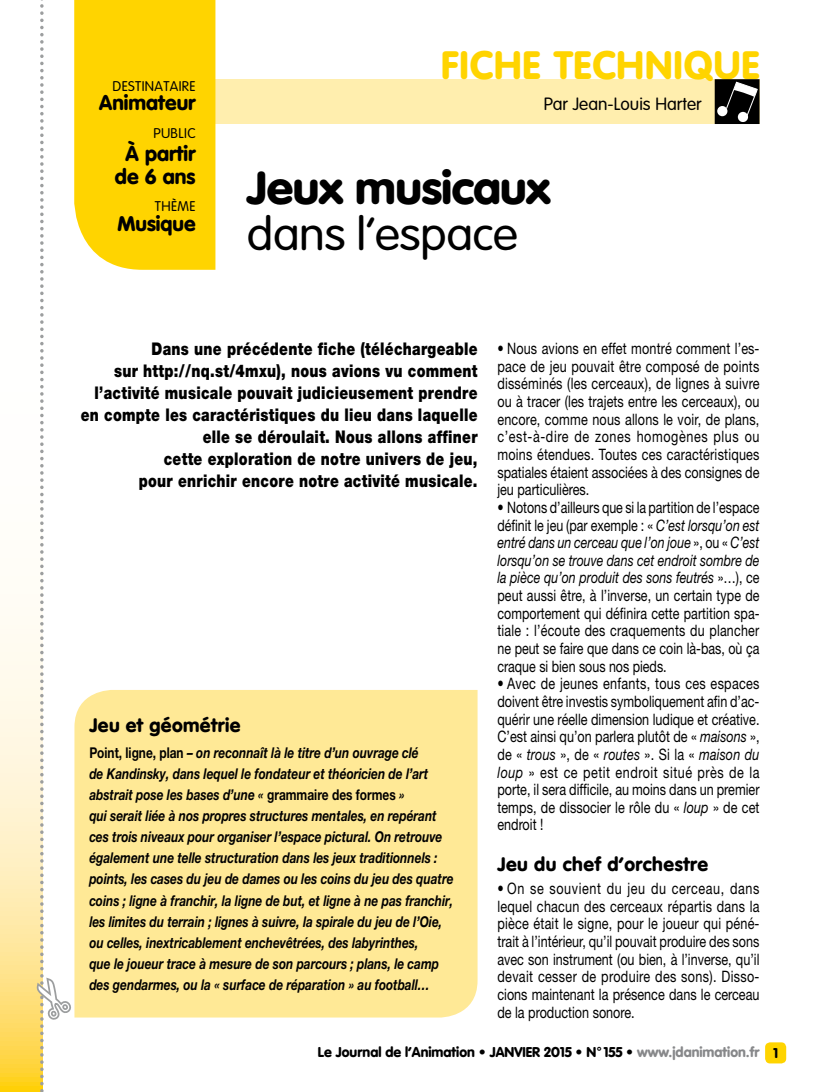
<style>
.page{position:relative;width:834px;height:1092px;background:#fff}
.page>*{position:absolute;margin:0;border:0;box-sizing:border-box;transform-origin:0 0}
.t1{font:900 45.5px "VAG Rounded";letter-spacing:-.01em;color:#000;scale:1.05 1}
.t2{font:300 45.5px "VAG Rounded";color:#000;scale:1.05 1}
.t3{font:900 39.02px "VAG Rounded";letter-spacing:.025em;color:#ffd400}
.t4{font:900 21px/22.8px "VAG Rounded";color:#000;text-align:center}
.t5{font:900 20.82px "VAG Rounded";color:#000}
.t6{font:900 19.25px "VAG Rounded";letter-spacing:.02em;color:#000}
.t7{font:900 17.5px/21.9px "Helvetica Neue";letter-spacing:.02em;color:#000;text-align:right;scale:.8 1}
.t8{font:300 17.5px "VAG Rounded";color:#000}
.t9{font:15.75px/17.7px "Helvetica Neue";color:#000;text-align:justify;scale:.8 1}
.t10{font:15.75px/17.7px "Helvetica Neue";color:#000;text-align:justify;scale:.79 1}
.t11{font:italic 700 14.88px/21px "Helvetica Neue";color:#000;scale:.8 1}
.t12{font:900 14px "VAG Rounded";color:#000}
.t13{font:300 13.83px "VAG Rounded";letter-spacing:.025em;color:#000}
.s1{font-style:normal}
.s2{font-style:italic}
.s3{color:#87888a}
</style>
<div class="page">
<div style="left:765px;top:1042px;width:21px;height:21px;background:#ffd400;border-radius:5px"></div>
<svg style="left:0;top:607px;width:34px;height:484px;background:#ffecb3"></svg>
<div style="left:76px;top:79px;width:683px;height:45px;background:#ffeeae"></div>
<div style="left:74px;top:0;width:141px;height:270px;background:#ffd400"></div>
<div style="left:715px;top:80px;width:43px;height:43px;background:#000"></div>
<svg style="left:725px;top:82px;width:31px;height:36px"></svg>
<div style="left:717px;top:106px;width:10px;height:10px;background:#fff;border-radius:50%"></div>
<div style="left:737px;top:112px;width:11px;height:10px;background:#fff;border-radius:50%"></div>
<div style="left:714px;top:79px;width:45px;height:45px;border:2px solid #000"></div>
<div style="left:74px;top:690px;width:403px;height:327px;background:#ffe996"></div>
<svg style="left:34px;top:0;width:37px;height:1092px"></svg>
<p class="t13" style="left:113px;top:79px;width:84px">Destinataire</p>
<h3 class="t5" style="left:99px;top:90px;width:98px">Animateur</h3>
<p class="t13" style="left:153px;top:125px;width:44px">Public</p>
<h3 class="t4" style="left:115px;top:143px;width:82px">À partir de 6 ans</h3>
<p class="t13" style="left:155px;top:199px;width:42px">Thème</p>
<h3 class="t5" style="left:117px;top:210px;width:80px">Musique</h3>
<h2 class="t3" style="left:441px;top:41px;width:318px">Fiche technique</h2>
<p class="t8" style="left:543px;top:94px;width:159px">Par Jean-Louis Harter</p>
<h1 class="t1" style="left:247px;top:161px;width:290px">Jeux musicaux</h1>
<h1 class="t2" style="left:247px;top:208px;width:260px">dans l’espace</h1>
<p class="t7" style="left:81px;top:338px;width:497px">Dans une précédente fiche (téléchargeable<br>sur http://nq.st/4mxu), nous avions vu comment l’activité musicale pouvait judicieusement prendre en compte les caractéristiques du lieu dans laquelle elle se déroulait. Nous allons affiner<br>cette exploration de notre univers de jeu,<br>pour enrichir encore notre activité musicale.</p>
<p class="t6" style="left:89px;top:714px;width:152px">Jeu et géométrie</p>
<p class="t11" style="left:89px;top:742px;width:456px"><span class="s1">Point, ligne, plan</span> – on reconnaît là le titre d’un ouvrage clé<br>de Kandinsky, dans lequel le fondateur et théoricien de l’art abstrait pose les bases d’une « <span class="s1">grammaire des formes</span> »<br>qui serait liée à nos propres structures mentales, en repérant ces trois niveaux pour organiser l’espace pictural. On retrouve également une telle structuration dans les jeux traditionnels : points, les cases du jeu de dames ou les coins du jeu des quatre coins ; ligne à franchir, la ligne de but, et ligne à ne pas franchir, les limites du terrain ; lignes à suivre, la spirale du jeu de l’Oie, ou celles, inextricablement enchevêtrées, des labyrinthes,<br>que le joueur trace à mesure de son parcours ; plans, le camp des gendarmes, ou la « surface de réparation » au football…</p>
<p class="t9" style="left:497px;top:339px;width:329px">• Nous avions en effet montré comment l’es&shy;pace de jeu pouvait être composé de points disséminés (les cerceaux), de lignes à suivre ou à tracer (les trajets entre les cerceaux), ou encore, comme nous allons le voir, de plans, c’est-à-dire de zones homogènes plus ou moins étendues. Toutes ces caractéristiques spatiales étaient associées à des consignes de jeu particulières.</p>
<p class="t10" style="left:497px;top:498px;width:333px">• Notons d’ailleurs que si la partition de l’espace définit le jeu (par exemple : « <span class="s2">C’est lorsqu’on est entré dans un cerceau que l’on joue</span> », ou « <span class="s2">C’est lorsqu’on se trouve dans cet endroit sombre de la pièce qu’on produit des sons feutrés</span> »…), ce peut aussi être, à l’inverse, un certain type de comportement qui définira cette partition spa&shy;tiale : l’écoute des craquements du plancher ne peut se faire que dans ce coin là-bas, où ça craque si bien sous nos pieds.</p>
<p class="t9" style="left:497px;top:674px;width:329px">• Avec de jeunes enfants, tous ces espaces doivent être investis symboliquement afin d’ac&shy;quérir une réelle dimension ludique et créative.<br>C’est ainsi qu’on parlera plutôt de « <span class="s2">maisons</span> », de « <span class="s2">trous</span> », de « <span class="s2">routes</span> ». Si la « <span class="s2">maison du loup</span> » est ce petit endroit situé près de la porte, il sera difficile, au moins dans un premier temps, de dissocier le rôle du « <span class="s2">loup</span> » de cet endroit !</p>
<p class="t6" style="left:497px;top:853px;width:212px">Jeu du chef d’orchestre</p>
<p class="t9" style="left:497px;top:879px;width:329px">• On se souvient du jeu du cerceau, dans lequel chacun des cerceaux répartis dans la pièce était le signe, pour le joueur qui péné&shy;trait à l’intérieur, qu’il pouvait produire des sons avec son instrument (ou bien, à l’inverse, qu’il devait cesser de produire des sons). Disso&shy;cions maintenant la présence dans le cerceau de la production sonore.</p>
<p class="t12" style="left:318px;top:1043px;width:461px">Le Journal de l’Animation • JANVIER 2015 • N° 155 • <span class="s3">www.jdanimation.fr</span> 1</p>
</div>
